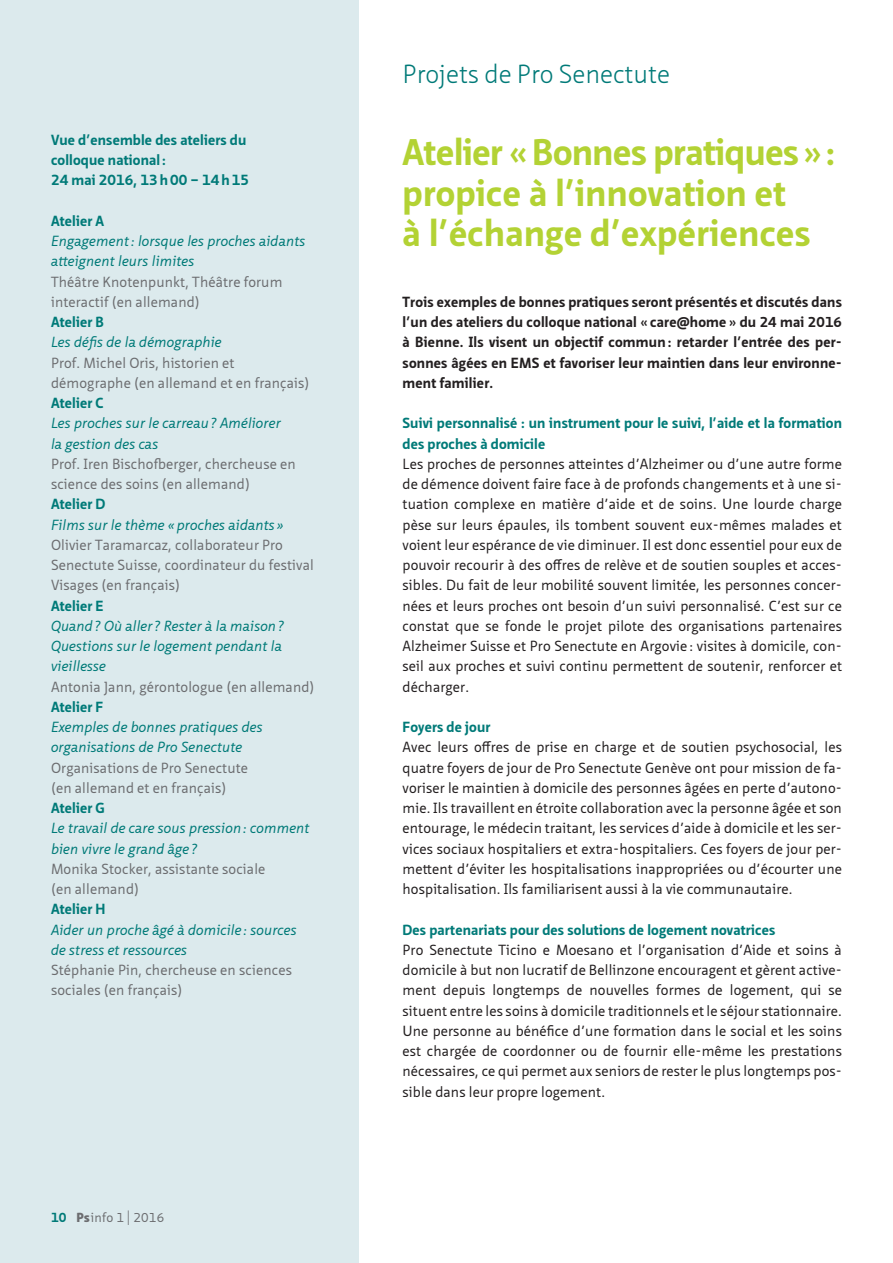
<style>
.page{position:relative;width:893px;height:1263px;background:#fff}
.page>*{position:absolute;margin:0;border:0;box-sizing:border-box;transform-origin:0 0}
.t1{font:700 36px/40.5px "Neue Sans Pro";letter-spacing:.01em;color:#b3d234}
.t2{font:300 25.5px "Neue Sans Pro";color:#007a78}
.t3{font:14.25px/20.2px "Neue Sans Pro";letter-spacing:.01em;color:#231f20;text-align:justify}
.t4{font:14.25px/20.2px "Neue Sans Pro";letter-spacing:.01em;color:#6c6d70}
.t5{font:italic 14.25px/20.2px "Neue Sans Pro";letter-spacing:.01em;color:#007a78}
.t6{font:700 14.25px/20.2px "Neue Sans Pro";letter-spacing:.01em;color:#007a78}
.t7{font:700 14.25px/20.2px "Neue Sans Pro";letter-spacing:.015em;color:#231f20;text-align:justify}
.t8{font:12.45px "Neue Sans Pro";color:#6c6d70}
.s1{font-weight:700;font-size:12.75px;color:#007a78}
.s2{font-weight:900;font-size:12.75px}
.s3{font-size:12.75px}
.s4{font-weight:300;font-size:19.2px}
.s5{font-size:13.95px}
</style>
<div class="page">
<div style="left:0;top:0;width:358px;height:1263px;background:#dceaed"></div>
<p class="t6" style="left:51px;top:129px;width:200px">Vue d’ensemble des ateliers du colloque national :<br>24 mai 2016, 13h00 – 14h15</p>
<p class="t6" style="left:51px;top:210px;width:55px">Atelier A</p>
<p class="t5" style="left:51px;top:231px;width:256px">Engagement: lorsque les proches aidants atteignent leurs limites</p>
<p class="t4" style="left:51px;top:271px;width:233px">Théâtre Knotenpunkt, Théâtre forum interactif (en allemand)</p>
<p class="t6" style="left:51px;top:312px;width:54px">Atelier B</p>
<p class="t5" style="left:51px;top:332px;width:172px">Les défis de la démographie</p>
<p class="t4" style="left:51px;top:352px;width:260px">Prof. Michel Oris, historien et démographe (en allemand et en français)</p>
<p class="t6" style="left:51px;top:393px;width:54px">Atelier C</p>
<p class="t5" style="left:51px;top:413px;width:231px">Les proches sur le carreau ? Améliorer la gestion des cas</p>
<p class="t4" style="left:51px;top:453px;width:246px">Prof. Iren Bischofberger, chercheuse en science des soins (en allemand)</p>
<p class="t6" style="left:51px;top:494px;width:56px">Atelier D</p>
<p class="t5" style="left:51px;top:514px;width:234px">Films sur le thème « proches aidants »</p>
<p class="t4" style="left:51px;top:534px;width:264px">Olivier Taramarcaz, collaborateur Pro<br>Senectute Suisse, coordinateur du festival<br>Visages (en français)</p>
<p class="t6" style="left:51px;top:595px;width:54px">Atelier E</p>
<p class="t5" style="left:51px;top:615px;width:234px">Quand ? Où aller? Rester à la maison ?<br>Questions sur le logement pendant la vieillesse</p>
<p class="t4" style="left:51px;top:676px;width:265px">Antonia Jann, gérontologue (en allemand)</p>
<p class="t6" style="left:51px;top:696px;width:54px">Atelier F</p>
<p class="t5" style="left:51px;top:717px;width:213px">Exemples de bonnes pratiques des organisations de Pro Senectute</p>
<p class="t4" style="left:51px;top:757px;width:199px">Organisations de Pro Senectute (en allemand et en français)</p>
<p class="t6" style="left:51px;top:798px;width:55px">Atelier G</p>
<p class="t5" style="left:51px;top:818px;width:260px">Le travail de care sous pression : comment bien vivre le grand âge ?</p>
<p class="t4" style="left:51px;top:858px;width:216px">Monika Stocker, assistante sociale (en allemand)</p>
<p class="t6" style="left:51px;top:899px;width:56px">Atelier H</p>
<p class="t5" style="left:51px;top:919px;width:247px">Aider un proche âgé à domicile : sources de stress et ressources</p>
<p class="t4" style="left:51px;top:960px;width:242px">Stéphanie Pin, chercheuse en sciences sociales (en français)</p>
<p class="t8" style="left:51px;top:1209px;width:115px"><span class="s1">10</span> <span class="s2">Ps</span><span class="s3">info</span> 1 <span class="s4">l</span> 2016</p>
<h2 class="t2" style="left:402px;top:58px;width:269px">Projets de Pro Senectute</h2>
<h1 class="t1" style="left:403px;top:132px;width:434px">Atelier «Bonnes pratiques»: propice à l’innovation et<br>à l’échange d’expériences</h1>
<p class="t7" style="left:403px;top:291px;width:441px">Trois exemples de bonnes pratiques seront présentés et discutés dans l’un des ateliers du colloque national « care@home » du <span class="s5">24</span> mai <span class="s5">2016 </span>à Bienne. Ils visent un objectif commun : retarder l’entrée des per&shy;sonnes âgées en EMS et favoriser leur maintien dans leur environne&shy;ment familier.</p>
<p class="t6" style="left:403px;top:413px;width:441px">Suivi personnalisé : un instrument pour le suivi, l’aide et la formation des proches à domicile</p>
<p class="t3" style="left:403px;top:453px;width:441px;text-align:left">Les proches de personnes atteintes d’Alzheimer ou d’une autre forme de démence doivent faire face à de profonds changements et à une si&shy;tuation complexe en matière d’aide et de soins. Une lourde charge pèse sur leurs épaules, ils tombent souvent eux-mêmes malades et voient leur espérance de vie diminuer. Il est donc essentiel pour eux de pouvoir recourir à des offres de relève et de soutien souples et acces&shy;sibles. Du fait de leur mobilité souvent limitée, les personnes concer&shy;nées et leurs proches ont besoin d’un suivi personnalisé. C’est sur ce constat que se fonde le projet pilote des organisations partenaires Alzheimer Suisse et Pro Senectute en Argovie : visites à domicile, con&shy;seil aux proches et suivi continu permettent de soutenir, renforcer et décharger.</p>
<p class="t6" style="left:403px;top:717px;width:89px">Foyers de jour</p>
<p class="t3" style="left:403px;top:737px;width:441px">Avec leurs offres de prise en charge et de soutien psychosocial, les quatre foyers de jour de Pro Senectute Genève ont pour mission de fa&shy;voriser le maintien à domicile des personnes âgées en perte d’autono&shy;mie. Ils travaillent en étroite collaboration avec la personne âgée et son entourage, le médecin traitant, les services d’aide à domicile et les ser&shy;vices sociaux hospitaliers et extra-hospitaliers. Ces foyers de jour per&shy;mettent d’éviter les hospitalisations inappropriées ou d’écourter une hospitalisation. Ils familiarisent aussi à la vie communautaire.</p>
<p class="t6" style="left:403px;top:919px;width:374px">Des partenariats pour des solutions de logement novatrices</p>
<p class="t3" style="left:403px;top:939px;width:441px">Pro Senectute Ticino e Moesano et l’organisation d’Aide et soins à domicile à but non lucratif de Bellinzone encouragent et gèrent active&shy;ment depuis longtemps de nouvelles formes de logement, qui se situent entre les soins à domicile traditionnels et le séjour stationnaire.<br>Une personne au bénéfice d’une formation dans le social et les soins est chargée de coordonner ou de fournir elle-même les prestations nécessaires, ce qui permet aux seniors de rester le plus longtemps pos&shy;sible dans leur propre logement.</p>
</div>
